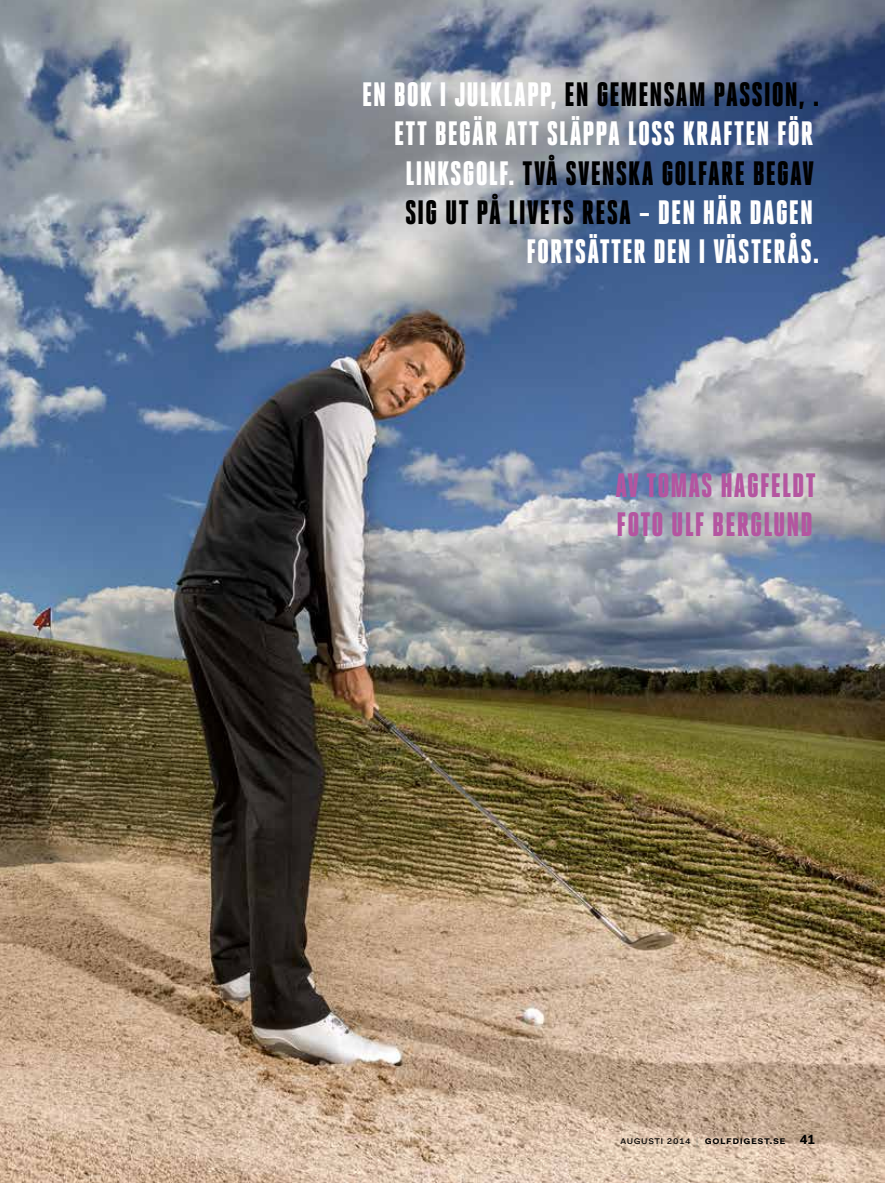
<style>
.page{position:relative;width:885px;height:1183px;background:#fff}
.page>*{position:absolute;margin:0;border:0;box-sizing:border-box;transform-origin:0 0}
.t1{font:900 33.75px/39px "Heroic Condensed";letter-spacing:.03em;color:#fff;text-align:right}
.t2{font:900 33.75px/39px "Heroic Condensed";letter-spacing:.03em;color:#b455a0}
.t3{font:600 10.8px "Fakt Pro";letter-spacing:.05em;color:#000}
.s1{color:#000}
.s2{font-weight:400}
.s3{font-weight:300;color:#8a8b82}
.s4{font-weight:700;font-size:13.5px}
</style>
<div class="page">
<img style="left:0;top:0;width:884px;height:1182px">
<p class="t1" style="left:362px;top:75px;width:459px">EN BOK I JULKLAPP, <span class="s1">EN GEMENSAM PASSION, .<br></span>ETT BEGÄR ATT SLÄPPA LOSS KRAFTEN FÖR LINKSGOLF. <span class="s1">TVÅ SVENSKA GOLFARE BEGAV<br>SIG UT PÅ LIVETS RESA</span> – DEN HÄR DAGEN FORTSÄTTER DEN I VÄSTERÅS.</p>
<p class="t2" style="left:615px;top:465px;width:202px">AV TOMAS HAGFELDT<br>FOTO ULF BERGLUND</p>
<p class="t3" style="left:620px;top:1132px;width:196px"><span class="s2">augusti 2014</span> <span class="s3">|</span> golfdigest.se <span class="s4">41</span></p>
</div>
